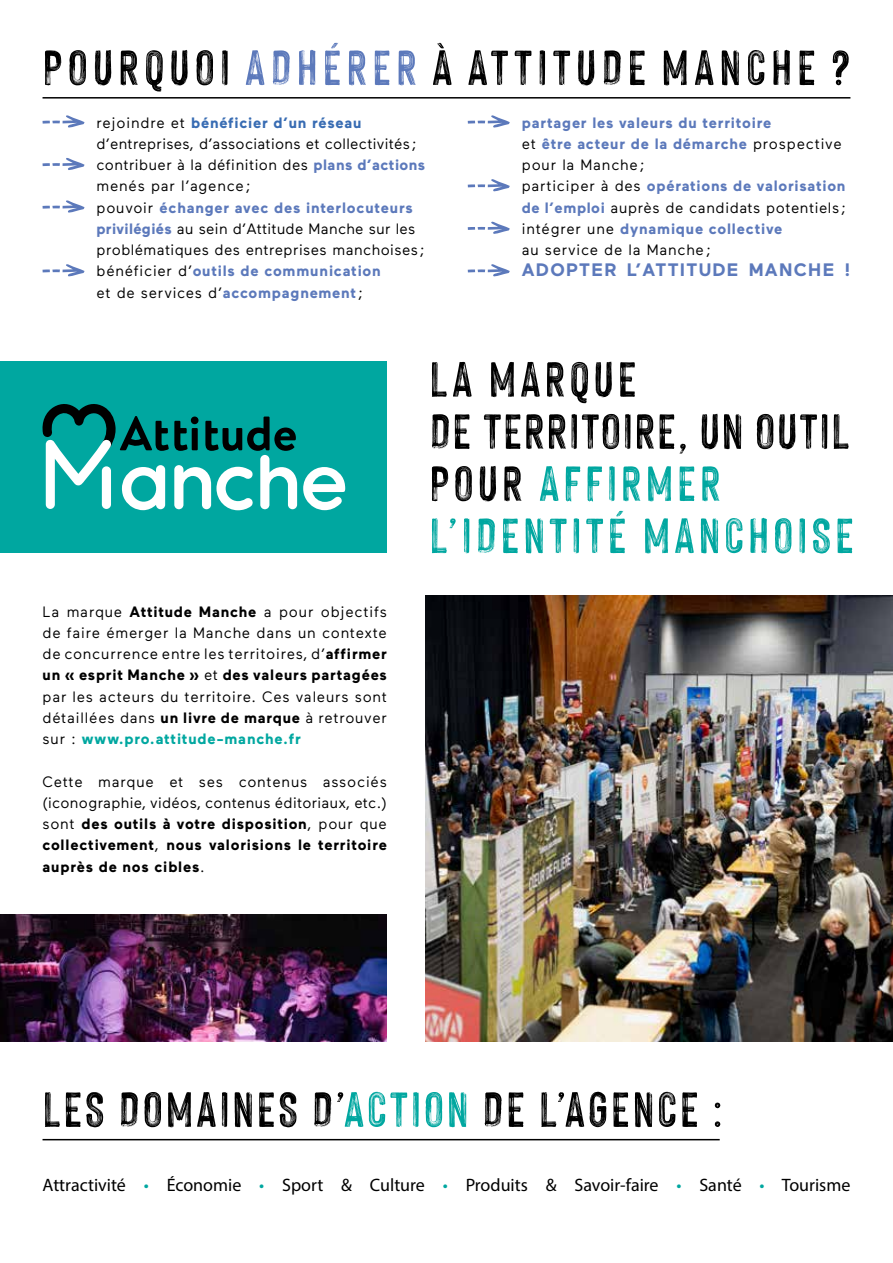
<style>
.page{position:relative;width:893px;height:1263px;background:#fff}
.page>*{position:absolute;margin:0;border:0;box-sizing:border-box;transform-origin:0 0}
.t1{font:54px/52.1px "Hackney Personal Use Only";letter-spacing:.07em;color:#000}
.t2{font:54px "Hackney Personal Use Only";letter-spacing:.09em;color:#000}
.t3{font:54px "Hackney Personal Use Only";letter-spacing:.05em;color:#000}
.t4{font:18px "Myriad Pro";color:#000}
.t5{font:700 18px "Maax";letter-spacing:.07em;color:#5c79bb}
.t6{font:15px/21.3px "Maax";letter-spacing:.03em;color:#000;text-align:justify}
.t7{font:700 15px/21.3px "Maax";letter-spacing:.05em;color:#5c79bb}
.s1{color:#5c79bb}
.s2{font-weight:700;color:#386cb3}
.s3{font-weight:700;color:#5c79bb}
.s4{font-weight:400;color:#000}
.s5{font-weight:700}
.s6{font-weight:700;color:#00a7a0}
.s7{color:#00a7a0}
</style>
<div class="page">
<div style="left:0;top:361px;width:387px;height:192px;background:#00a7a0"></div>
<img style="left:0;top:914px;width:387px;height:128px">
<svg style="left:43px;top:115px;width:41px;height:13px"></svg>
<svg style="left:43px;top:158px;width:41px;height:12px"></svg>
<svg style="left:43px;top:200px;width:41px;height:13px"></svg>
<svg style="left:43px;top:264px;width:41px;height:12px"></svg>
<svg style="left:468px;top:115px;width:42px;height:13px"></svg>
<svg style="left:468px;top:179px;width:42px;height:12px"></svg>
<svg style="left:468px;top:221px;width:42px;height:13px"></svg>
<svg style="left:468px;top:264px;width:42px;height:12px"></svg>
<svg style="left:303px;top:467px;width:42px;height:43px"></svg>
<svg style="left:42px;top:404px;width:255px;height:106px"></svg>
<hr style="left:43px;top:97px;width:807px;height:2px;background:#000">
<hr style="left:43px;top:1139px;width:677px;height:1px;background:#000">
<img style="left:425px;top:595px;width:468px;height:447px">
<h1 class="t2" style="left:43px;top:38px;width:809px">POURQUOI <span class="s1">ADHÉRER</span> À ATTITUDE MANCHE ?</h1>
<p class="t6" style="left:97px;top:112px;width:330px;text-align:left">rejoindre et <span class="s2">bénéficier d’un réseau </span>d’entreprises, d’associations et collectivités; contribuer à la définition des <span class="s3">plans d’actions </span>menés par l’agence;<br>pouvoir <span class="s3">échanger avec des interlocuteurs privilégiés</span> au sein d’Attitude Manche sur les problématiques des entreprises manchoises; bénéficier d’<span class="s3">outils de communication<br></span>et de services d’<span class="s3">accompagnement</span>;</p>
<p class="t7" style="left:522px;top:112px;width:326px">partager les valeurs du territoire<br><span class="s4">et</span> être acteur de la démarche <span class="s4">prospective pour la Manche;<br>participer à des</span> opérations de valorisation de l’emploi <span class="s4">auprès de candidats potentiels; intégrer une</span> dynamique collective<br><span class="s4">au service de la Manche;</span></p>
<p class="t5" style="left:522px;top:260px;width:330px">ADOPTER L’ATTITUDE MANCHE !</p>
<p class="t6" style="left:43px;top:601px;width:346px">La marque <span class="s5">Attitude Manche</span> a pour objectifs de faire émerger la Manche dans un contexte de concurrence entre les territoires, d’<span class="s5">affirmer un « esprit Manche »</span> et <span class="s5">des valeurs partagées </span>par les acteurs du territoire. Ces valeurs sont détaillées dans <span class="s5">un livre de marque</span> à retrouver sur : <span class="s6">www.pro.attitude-manche.fr</span></p>
<p class="t6" style="left:43px;top:771px;width:346px">Cette marque et ses contenus associés (iconographie, vidéos, contenus éditoriaux, etc.) sont <span class="s5">des outils à votre disposition</span>, pour que <span class="s5">collectivement</span>, <span class="s5">nous valorisions le territoire auprès de nos cibles</span>.</p>
<h1 class="t1" style="left:429px;top:352px;width:426px">LA MARQUE<br>DE TERRITOIRE, UN OUTIL<br>POUR <span class="s7">AFFIRMER<br>L’IDENTITÉ MANCHOISE</span></h1>
<h1 class="t3" style="left:43px;top:1080px;width:681px">LES DOMAINES D’<span class="s7">ACTION</span> DE L’AGENCE :</h1>
<p class="t4" style="left:43px;top:1173px;width:809px">Attractivité <span class="s7">•</span> Économie <span class="s7">•</span> Sport &amp; Culture <span class="s7">•</span> Produits &amp; Savoir-faire <span class="s7">•</span> Santé <span class="s7">•</span> Tourisme</p>
</div>
